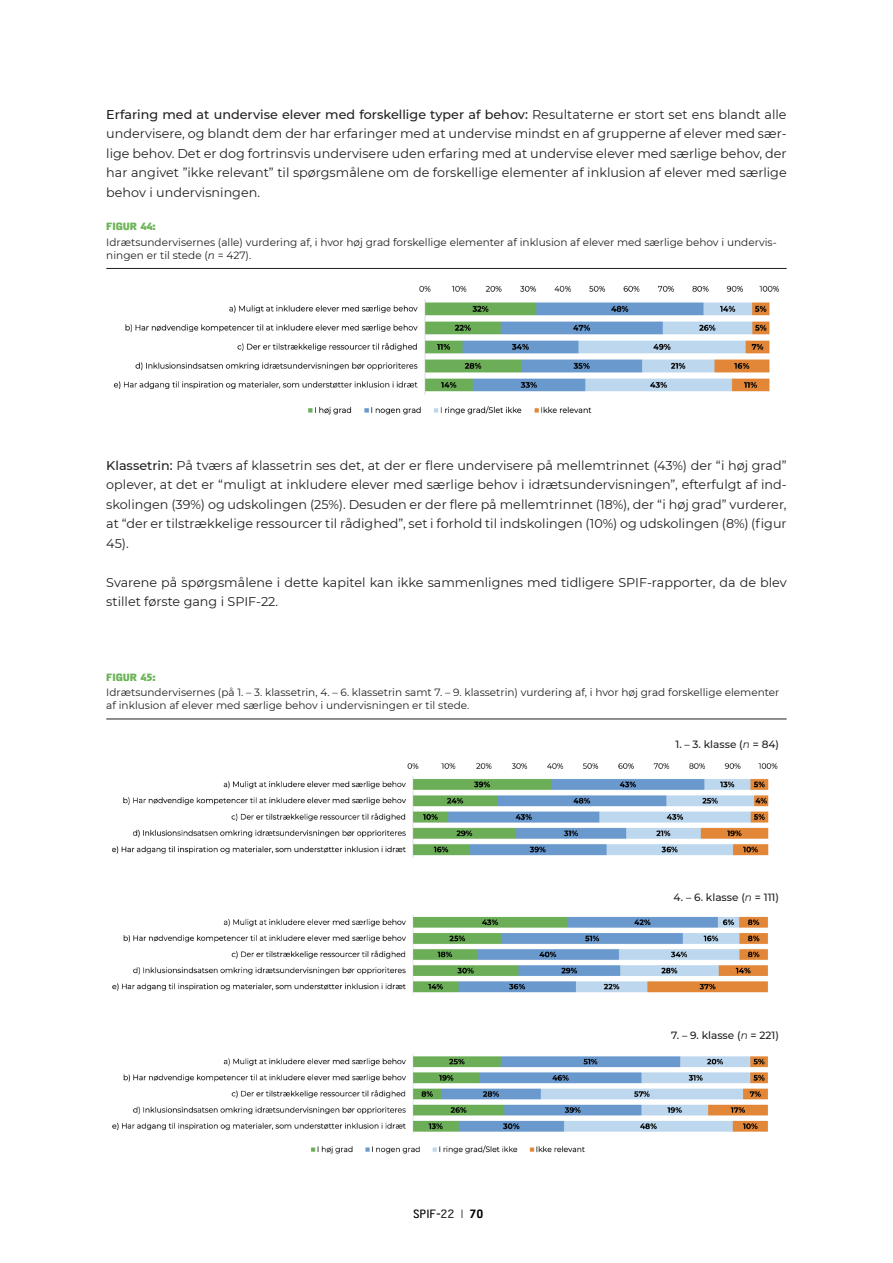
<style>
.page{position:relative;width:893px;height:1263px;background:#fff}
.page>*{position:absolute;margin:0;border:0;box-sizing:border-box;transform-origin:0 0}
.t1{font:12.75px/19.5px "Montserrat";color:#231f20;text-align:justify}
.t2{font:12px "Access";color:#000}
.t3{font:10.5px/12.6px "Montserrat";color:#231f20}
.t4{font:500 10.5px "Montserrat";color:#231f20}
.t5{font:800 10.5px "Access";color:#6cb457}
.s1{font-weight:500}
.s2{font-style:italic}
.s3{font-weight:400;font-style:italic}
.s4{color:#231f20}
.s5{font-weight:700}
</style>
<div class="page">
<img style="left:113px;top:285px;width:667px;height:130px">
<hr style="left:106px;top:268px;width:681px;height:1px;background:#231f20">
<hr style="left:106px;top:719px;width:681px;height:1px;background:#231f20">
<img style="left:112px;top:763px;width:666px;height:95px">
<img style="left:112px;top:915px;width:656px;height:79px">
<img style="left:112px;top:1054px;width:656px;height:100px">
<p class="t1" style="left:106px;top:104px;width:682px"><span class="s1">Erfaring med at undervise elever med forskellige typer af behov:</span> Resultaterne er stort set ens blandt alle undervisere, og blandt dem der har erfaringer med at undervise mindst en af grupperne af elever med sær&shy;lige behov. Det er dog fortrinsvis undervisere uden erfaring med at undervise elever med særlige behov, der har angivet ”ikke relevant” til spørgsmålene om de forskellige elementer af inklusion af elever med særlige behov i undervisningen.</p>
<p class="t5" style="left:106px;top:221px;width:51px">FIGUR 44:</p>
<p class="t3" style="left:106px;top:236px;width:672px">Idrætsundervisernes (alle) vurdering af, i hvor høj grad forskellige elementer af inklusion af elever med særlige behov i undervis&shy;ningen er til stede (<span class="s2">n</span> = 427).</p>
<p class="t1" style="left:106px;top:455px;width:682px"><span class="s1">Klassetrin:</span> På tværs af klassetrin ses det, at der er flere undervisere på mellemtrinnet (43%) der “i høj grad” oplever, at det er “muligt at inkludere elever med særlige behov i idrætsundervisningen”, efterfulgt af ind&shy;skolingen (39%) og udskolingen (25%). Desuden er der flere på mellemtrinnet (18%), der “i høj grad” vurderer, at “der er tilstrækkelige ressourcer til rådighed”, set i forhold til indskolingen (10%) og udskolingen (8%) (figur 45).</p>
<p class="t1" style="left:106px;top:572px;width:682px">Svarene på spørgsmålene i dette kapitel kan ikke sammenlignes med tidligere SPIF-rapporter, da de blev stillet første gang i SPIF-22.</p>
<p class="t5" style="left:106px;top:671px;width:51px">FIGUR 45:</p>
<p class="t3" style="left:106px;top:686px;width:675px">Idrætsundervisernes (på 1. – 3. klassetrin, 4. – 6. klassetrin samt 7. – 9. klassetrin) vurdering af, i hvor høj grad forskellige elementer af inklusion af elever med særlige behov i undervisningen er til stede.</p>
<p class="t4" style="left:675px;top:736px;width:105px">1. – 3. klasse (<span class="s3">n</span> = 84)</p>
<p class="t4" style="left:674px;top:889px;width:107px">4. – 6. klasse (<span class="s3">n</span> = 111)</p>
<p class="t2" style="left:413px;top:1208px;width:72px">SPIF-<span class="s4">22</span> | <span class="s5">70</span></p>
<p class="t4" style="left:671px;top:1028px;width:109px">7. – 9. klasse (<span class="s3">n</span> = 221)</p>
</div>
